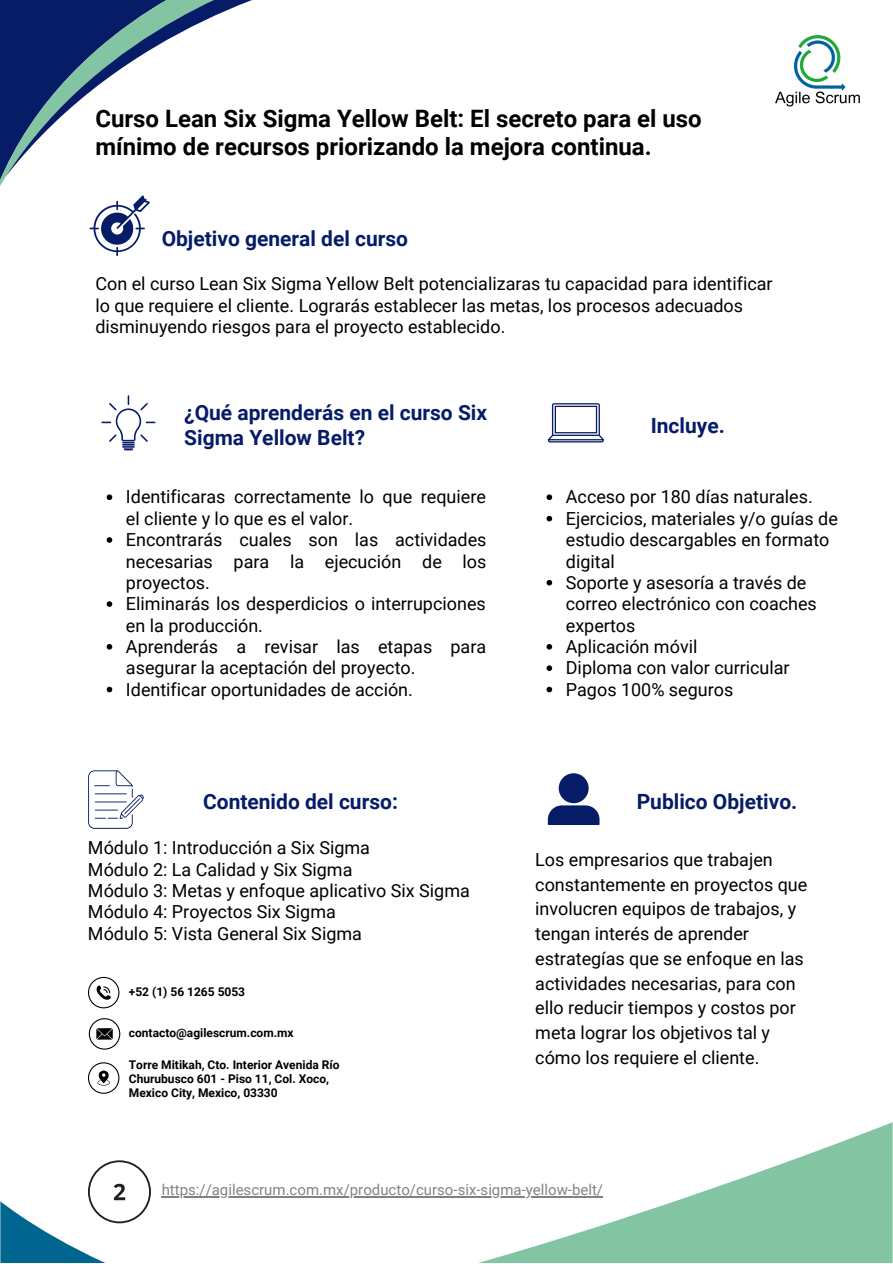
<style>
.page{position:relative;width:893px;height:1264px;background:#fff}
.page>*{position:absolute;margin:0;border:0;box-sizing:border-box;transform-origin:0 0}
.t1{font:700 24px "Roboto";color:#000}
.t2{font:700 21px/24.8px "Roboto";color:#061c67}
.t3{font:18px/21.3px "Roboto";color:#000}
.t4{font:15px "Roboto";color:#000}
.t5{font:700 12px "Roboto";color:#000}
</style>
<div class="page">
<svg style="left:0;top:0;width:6px;height:186px"></svg>
<svg style="left:6px;top:0;width:246px;height:176px"></svg>
<svg style="left:101px;top:395px;width:54px;height:55px"></svg>
<svg style="left:88px;top:770px;width:56px;height:58px"></svg>
<svg style="left:89px;top:195px;width:61px;height:61px"></svg>
<svg style="left:547px;top:403px;width:57px;height:39px"></svg>
<svg style="left:547px;top:773px;width:52px;height:52px"></svg>
<svg style="left:107px;top:494px;width:5px;height:6px"></svg>
<svg style="left:107px;top:537px;width:5px;height:6px"></svg>
<svg style="left:107px;top:601px;width:5px;height:6px"></svg>
<svg style="left:107px;top:644px;width:5px;height:5px"></svg>
<svg style="left:107px;top:686px;width:5px;height:6px"></svg>
<svg style="left:546px;top:494px;width:6px;height:6px"></svg>
<svg style="left:546px;top:516px;width:6px;height:5px"></svg>
<svg style="left:546px;top:580px;width:6px;height:5px"></svg>
<svg style="left:546px;top:644px;width:6px;height:5px"></svg>
<svg style="left:546px;top:665px;width:6px;height:6px"></svg>
<svg style="left:546px;top:686px;width:6px;height:6px"></svg>
<img style="left:775px;top:35px;width:85px;height:72px">
<svg style="left:88px;top:976px;width:31px;height:32px"></svg>
<svg style="left:89px;top:1018px;width:31px;height:31px"></svg>
<svg style="left:88px;top:1062px;width:31px;height:31px"></svg>
<svg style="left:1px;top:1122px;width:891px;height:140px"></svg>
<hr style="left:162px;top:1196px;width:441px;height:1px;background:#000">
<p class="t1" style="left:95px;top:104px;width:608px">Curso Lean Six Sigma Yellow Belt: El secreto para el uso</p>
<p class="t1" style="left:95px;top:132px;width:557px">mínimo de recursos priorizando la mejora continua.</p>
<p class="t2" style="left:162px;top:227px;width:248px">Objetivo general del curso</p>
<p class="t3" style="left:95px;top:273px;width:678px">Con el curso Lean Six Sigma Yellow Belt potencializaras tu capacidad para identificar lo que requiere el cliente. Lograrás establecer las metas, los procesos adecuados disminuyendo riesgos para el proyecto establecido.</p>
<p class="t2" style="left:184px;top:400px;width:304px">¿Qué aprenderás en el curso Six<br>Sigma Yellow Belt?</p>
<p class="t3" style="left:126px;top:486px;width:361px">Identificaras correctamente lo que requiere el cliente y lo que es el valor.</p>
<p class="t3" style="left:126px;top:529px;width:362px;text-align:justify">Encontrarás cuales son las actividades necesarias para la ejecución de los proyectos.</p>
<p class="t3" style="left:126px;top:593px;width:361px">Eliminarás los desperdicios o interrupciones en la producción.</p>
<p class="t3" style="left:126px;top:636px;width:362px">Aprenderás a revisar las etapas para asegurar la aceptación del proyecto.</p>
<p class="t3" style="left:126px;top:679px;width:288px">Identificar oportunidades de acción.</p>
<p class="t2" style="left:203px;top:789px;width:196px">Contenido del curso:</p>
<p class="t3" style="left:88px;top:837px;width:283px">Módulo 1: Introducción a Six Sigma</p>
<p class="t3" style="left:88px;top:858px;width:266px">Módulo 2: La Calidad y Six Sigma</p>
<p class="t3" style="left:88px;top:880px;width:383px">Módulo 3: Metas y enfoque aplicativo Six Sigma</p>
<p class="t3" style="left:88px;top:901px;width:249px">Módulo 4: Proyectos Six Sigma</p>
<p class="t3" style="left:88px;top:923px;width:275px">Módulo 5: Vista General Six Sigma</p>
<p class="t5" style="left:129px;top:985px;width:118px">+52 (1) 56 1265 5053</p>
<p class="t5" style="left:129px;top:1026px;width:166px">contacto@agilescrum.com.mx</p>
<p class="t5" style="left:129px;top:1058px;width:212px">Torre Mitikah, Cto. Interior Avenida Río</p>
<p class="t5" style="left:129px;top:1072px;width:202px">Churubusco 601 - Piso 11, Col. Xoco,</p>
<p class="t5" style="left:129px;top:1086px;width:150px">Mexico City, Mexico, 03330</p>
<p class="t2" style="left:650px;top:413px;width:76px">Incluye.</p>
<p class="t3" style="left:566px;top:486px;width:248px">Acceso por 180 días naturales.</p>
<p class="t3" style="left:566px;top:508px;width:273px">Ejercicios, materiales y/o guías de estudio descargables en formato digital</p>
<p class="t3" style="left:566px;top:572px;width:252px">Soporte y asesoría a través de correo electrónico con coaches expertos</p>
<p class="t3" style="left:566px;top:636px;width:133px">Aplicación móvil</p>
<p class="t3" style="left:566px;top:657px;width:225px">Diploma con valor curricular</p>
<p class="t3" style="left:566px;top:679px;width:169px">Pagos 100% seguros</p>
<p class="t2" style="left:636px;top:789px;width:162px">Publico Objetivo.</p>
<p class="t3" style="left:535px;top:847px;width:273px;line-height:24.8px">Los empresarios que trabajen constantemente en proyectos que involucren equipos de trabajos, y tengan interés de aprender estrategías que se enfoque en las actividades necesarias, para con ello reducir tiempos y costos por meta lograr los objetivos tal y cómo los requiere el cliente.</p>
<p class="t4" style="left:162px;top:1181px;width:443px">https://agilescrum.com.mx/producto/curso-six-sigma-yellow-belt/</p>
</div>
